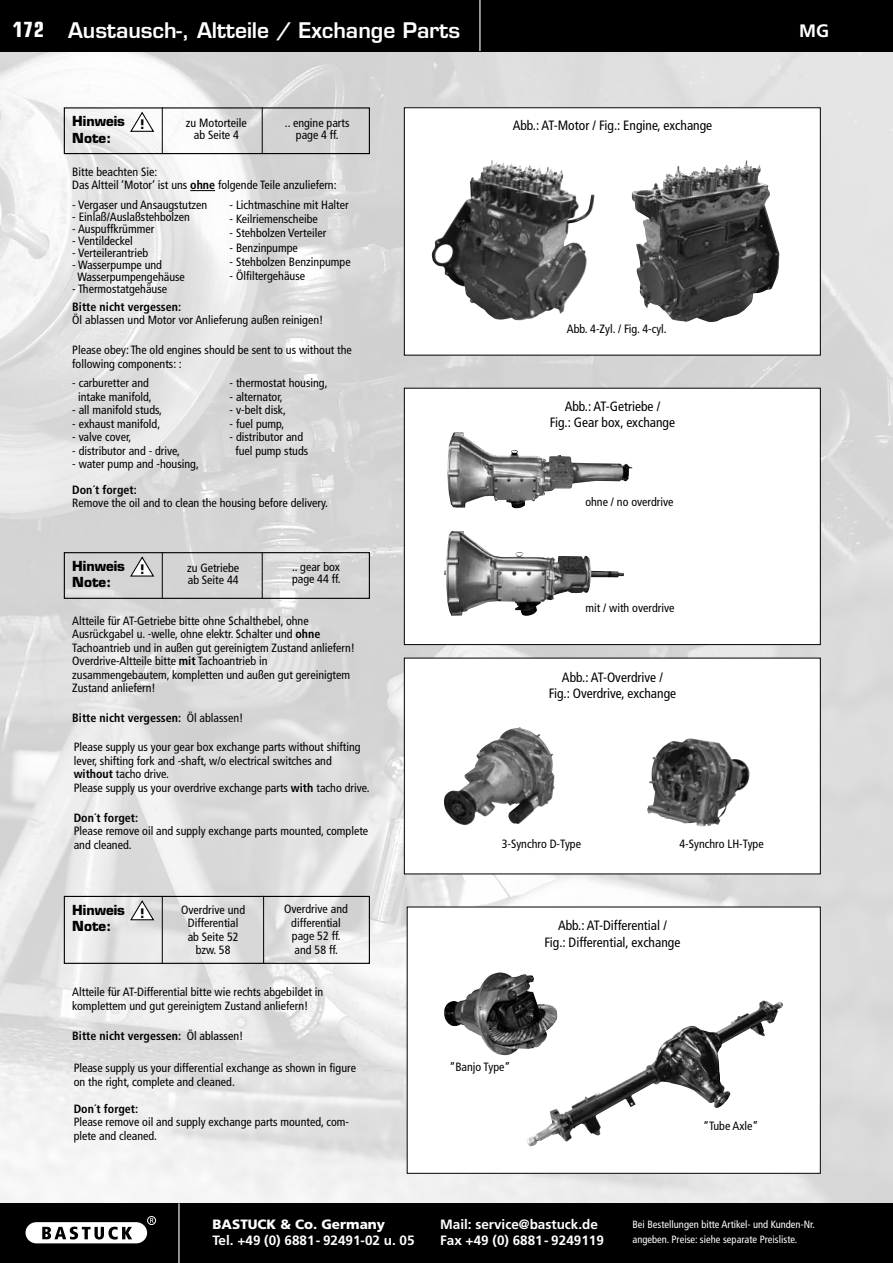
<style>
.page{position:relative;width:893px;height:1263px;background:#fff}
.page>*{position:absolute;margin:0;border:0;box-sizing:border-box;transform-origin:0 0}
.t1{font:600 21px "Eurostile";color:#fff}
.t2{font:700 18px "Frutiger";color:#fff}
.t3{font:condensed 13.5px/16.2px "Frutiger";color:#000;text-align:center}
.t4{font:700 13.5px/16.2px "Frutiger";color:#fff}
.t5{font:700 13.5px/16.2px "Eurostile";color:#000}
.t6{font:900 13.5px "Frutiger";color:#fff}
.t7{font:700 12.9px "Eurostile";color:#000}
.t8{font:condensed 12px/13.5px "Frutiger";color:#000}
.t9{font:700 condensed 12px "Frutiger";color:#000}
.t10{font:condensed 10.5px/15px "Frutiger";color:#fff}
.s1{font-weight:700;font-stretch:condensed}
.s2{font-weight:700}
.s3{font-weight:400}
</style>
<div class="page">
<img style="left:0;top:51px;width:893px;height:1152px">
<div style="left:0;top:1203px;width:893px;height:60px;background:#000"></div>
<div style="left:26px;top:1222px;width:121px;height:21px;background:#fff;border-radius:11px"></div>
<svg style="left:42px;top:1226px;width:90px;height:13px"></svg>
<svg style="left:150px;top:1218px;width:4px;height:5px"></svg>
<div style="left:147px;top:1216px;width:9px;height:9px;border:1px solid #fff;border-radius:50%"></div>
<hr style="left:178px;top:1203px;width:2px;height:60px;background:#fff">
<div style="left:0;top:0;width:893px;height:51px;background:#000"></div>
<hr style="left:479px;top:0;width:1px;height:51px;background:#fff">
<div style="left:407px;top:907px;width:413px;height:266px;background:#fff"></div>
<div style="left:407px;top:907px;width:414px;height:267px;border:1px solid #000"></div>
<svg style="left:406px;top:109px;width:413px;height:244px"></svg>
<div style="left:404px;top:107px;width:417px;height:248px;border:1px solid #000"></div>
<div style="left:404px;top:388px;width:416px;height:257px;background:#fff"></div>
<div style="left:404px;top:388px;width:417px;height:257px;border:1px solid #000"></div>
<svg style="left:190px;top:190px;width:25px;height:1px"></svg>
<svg style="left:129px;top:111px;width:26px;height:21px"></svg>
<div style="left:64px;top:107px;width:306px;height:47px;border:1px solid #000"></div>
<hr style="left:262px;top:107px;width:1px;height:47px;background:#000">
<hr style="left:162px;top:107px;width:1px;height:47px;background:#000">
<svg style="left:129px;top:556px;width:26px;height:21px"></svg>
<div style="left:64px;top:552px;width:306px;height:47px;border:1px solid #000"></div>
<hr style="left:262px;top:552px;width:1px;height:47px;background:#000">
<hr style="left:162px;top:552px;width:1px;height:47px;background:#000">
<img style="left:430px;top:160px;width:157px;height:161px">
<svg style="left:129px;top:900px;width:26px;height:21px"></svg>
<div style="left:64px;top:896px;width:306px;height:68px;border:1px solid #000"></div>
<hr style="left:263px;top:896px;width:1px;height:68px;background:#000">
<hr style="left:162px;top:896px;width:1px;height:68px;background:#000">
<img style="left:444px;top:974px;width:93px;height:81px">
<img style="left:652px;top:160px;width:95px;height:30px">
<div style="left:404px;top:658px;width:416px;height:216px;background:#fff"></div>
<div style="left:404px;top:658px;width:417px;height:216px;border:1px solid #000"></div>
<img style="left:447px;top:432px;width:185px;height:77px">
<img style="left:444px;top:531px;width:127px;height:85px">
<img style="left:444px;top:727px;width:111px;height:98px">
<img style="left:647px;top:738px;width:103px;height:88px">
<img style="left:526px;top:1001px;width:236px;height:145px">
<h1 class="t1" style="left:13px;top:17px;width:449px"><span class="s1">172</span> Austausch-, Altteile / Exchange Parts</h1>
<h2 class="t2" style="left:799px;top:21px;width:31px">MG</h2>
<p class="t5" style="left:72px;top:113px;width:54px">Hinweis<br>Note:</p>
<p class="t7" style="left:140px;top:117px;width:6px">!</p>
<p class="t8" style="left:285px;top:117px;width:66px;line-height:12px;text-align:center">.. engine parts page 4 ff.</p>
<p class="t8" style="left:186px;top:117px;width:62px;line-height:12px;text-align:center">zu Motorteile ab Seite 4</p>
<p class="t8" style="left:72px;top:165px;width:266px">Bitte beachten Sie:<br>Das Altteil ‘Motor‘ ist uns <span class="s2">ohne</span> folgende Teile anzuliefern:</p>
<p class="t8" style="left:72px;top:198px;width:137px">- Vergaser und Ansaugstutzen</p>
<p class="t8" style="left:72px;top:210px;width:119px">- Einlaß/Auslaßstehbolzen</p>
<p class="t8" style="left:72px;top:222px;width:83px">- Auspuffkrümmer</p>
<p class="t8" style="left:72px;top:234px;width:62px">- Ventildeckel</p>
<p class="t8" style="left:72px;top:246px;width:77px">- Verteilerantrieb</p>
<p class="t8" style="left:77px;top:259px;width:109px;line-height:12px;text-indent:-5px">- Wasserpumpe und<br>Wasserpumpengehäuse</p>
<p class="t8" style="left:72px;top:282px;width:96px">- Thermostatgehäuse</p>
<p class="t8" style="left:230px;top:198px;width:121px">- Lichtmaschine mit Halter</p>
<p class="t8" style="left:230px;top:212px;width:90px">- Keilriemenscheibe</p>
<p class="t8" style="left:230px;top:227px;width:98px">- Stehbolzen Verteiler</p>
<p class="t8" style="left:230px;top:241px;width:70px">- Benzinpumpe</p>
<p class="t8" style="left:230px;top:255px;width:123px">- Stehbolzen Benzinpumpe</p>
<p class="t8" style="left:230px;top:269px;width:77px">- Ölfiltergehäuse</p>
<p class="t9" style="left:72px;top:299px;width:110px">Bitte nicht vergessen:</p>
<p class="t8" style="left:72px;top:313px;width:253px">Öl ablassen und Motor vor Anlieferung außen reinigen!</p>
<p class="t8" style="left:72px;top:343px;width:281px">Please obey: The old engines should be sent to us without the following components: :</p>
<p class="t8" style="left:72px;top:376px;width:81px;text-align:center">- carburetter and intake manifold,</p>
<p class="t8" style="left:72px;top:403px;width:91px">- all manifold studs,</p>
<p class="t8" style="left:72px;top:417px;width:89px">- exhaust manifold,</p>
<p class="t8" style="left:72px;top:430px;width:61px">- valve cover,</p>
<p class="t8" style="left:72px;top:444px;width:109px">- distributor and - drive,</p>
<p class="t8" style="left:72px;top:457px;width:128px">- water pump and -housing,</p>
<p class="t8" style="left:230px;top:376px;width:99px">- thermostat housing,</p>
<p class="t8" style="left:230px;top:390px;width:55px">- alternator,</p>
<p class="t8" style="left:230px;top:403px;width:58px">- v-belt disk,</p>
<p class="t8" style="left:230px;top:417px;width:56px">- fuel pump,</p>
<p class="t8" style="left:230px;top:430px;width:80px;text-align:center">- distributor and fuel pump studs</p>
<p class="t9" style="left:72px;top:482px;width:66px">Don´t forget:</p>
<p class="t8" style="left:72px;top:496px;width:257px">Remove the oil and to clean the housing before delivery.</p>
<p class="t5" style="left:72px;top:558px;width:54px">Hinweis<br>Note:</p>
<p class="t7" style="left:140px;top:561px;width:6px">!</p>
<p class="t8" style="left:187px;top:562px;width:54px;line-height:12px">zu Getriebe ab Seite 44</p>
<p class="t8" style="left:292px;top:561px;width:50px;line-height:12px">.. gear box page 44 ff.</p>
<p class="t8" style="left:72px;top:614px;width:284px">Altteile für AT-Getriebe bitte ohne Schalthebel, ohne Ausrückgabel u. -welle, ohne elektr. Schalter und <span class="s2">ohne </span>Tachoantrieb und in außen gut gereinigtem Zustand anliefern!<br>Overdrive-Altteile bitte <span class="s2">mit</span> Tachoantrieb in zusammengebautem, kompletten und außen gut gereinigtem Zustand anliefern!</p>
<p class="t9" style="left:72px;top:711px;width:173px">Bitte nicht vergessen: <span class="s3">Öl ablassen!</span></p>
<p class="t8" style="left:74px;top:740px;width:297px">Please supply us your gear box exchange parts without shifting lever, shifting fork and -shaft, w/o electrical switches and <span class="s2">without</span> tacho drive.<br>Please supply us your overdrive exchange parts <span class="s2">with</span> tacho drive.</p>
<p class="t9" style="left:74px;top:810px;width:66px">Don´t forget:</p>
<p class="t8" style="left:74px;top:824px;width:296px">Please remove oil and supply exchange parts mounted, complete and cleaned.</p>
<p class="t5" style="left:72px;top:901px;width:54px">Hinweis<br>Note:</p>
<p class="t7" style="left:140px;top:905px;width:6px">!</p>
<p class="t8" style="left:181px;top:903px;width:65px;text-align:center">Overdrive und<br>Differential ab Seite 52 bzw. 58</p>
<p class="t8" style="left:284px;top:902px;width:65px;text-align:center">Overdrive and differential page 52 ff. and 58 ff.</p>
<p class="t8" style="left:72px;top:985px;width:253px">Altteile für AT-Differential bitte wie rechts abgebildet in komplettem und gut gereinigtem Zustand anliefern!</p>
<p class="t9" style="left:72px;top:1028px;width:173px">Bitte nicht vergessen: <span class="s3">Öl ablassen!</span></p>
<p class="t8" style="left:74px;top:1061px;width:284px">Please supply us your differential exchange as shown in figure on the right, complete and cleaned.</p>
<p class="t9" style="left:74px;top:1101px;width:66px">Don´t forget:</p>
<p class="t8" style="left:74px;top:1115px;width:277px">Please remove oil and supply exchange parts mounted, com&shy;plete and cleaned.</p>
<p class="t3" style="left:513px;top:118px;width:201px">Abb.: AT-Motor / Fig.: Engine, exchange</p>
<p class="t8" style="left:567px;top:322px;width:101px">Abb. 4-Zyl. / Fig. 4-cyl.</p>
<p class="t3" style="left:550px;top:399px;width:127px">Abb.: AT-Getriebe /<br>Fig.: Gear box, exchange</p>
<p class="t8" style="left:585px;top:495px;width:90px">ohne / no overdrive</p>
<p class="t8" style="left:585px;top:601px;width:91px">mit / with overdrive</p>
<p class="t3" style="left:549px;top:669px;width:129px">Abb.: AT-Overdrive /<br>Fig.: Overdrive, exchange</p>
<p class="t8" style="left:502px;top:837px;width:81px">3-Synchro D-Type</p>
<p class="t8" style="left:679px;top:837px;width:86px">4-Synchro LH-Type</p>
<p class="t3" style="left:545px;top:918px;width:137px">Abb.: AT-Differential /<br>Fig.: Differential, exchange</p>
<p class="t8" style="left:449px;top:1060px;width:63px">“Banjo Type”</p>
<p class="t8" style="left:703px;top:1119px;width:57px">“Tube Axle”</p>
<p class="t6" style="left:213px;top:1216px;width:174px">BASTUCK &amp; Co. Germany</p>
<p class="t4" style="left:213px;top:1232px;width:204px">Tel. +49 (0) 6881- 92491-02 u. 05</p>
<p class="t4" style="left:440px;top:1216px;width:165px">Mail: service@bastuck.de<br>Fax +49 (0) 6881- 9249119</p>
<p class="t10" style="left:632px;top:1217px;width:184px">Bei Bestellungen bitte Artikel- und Kunden-Nr. angeben. Preise: siehe separate Preisliste.</p>
</div>
